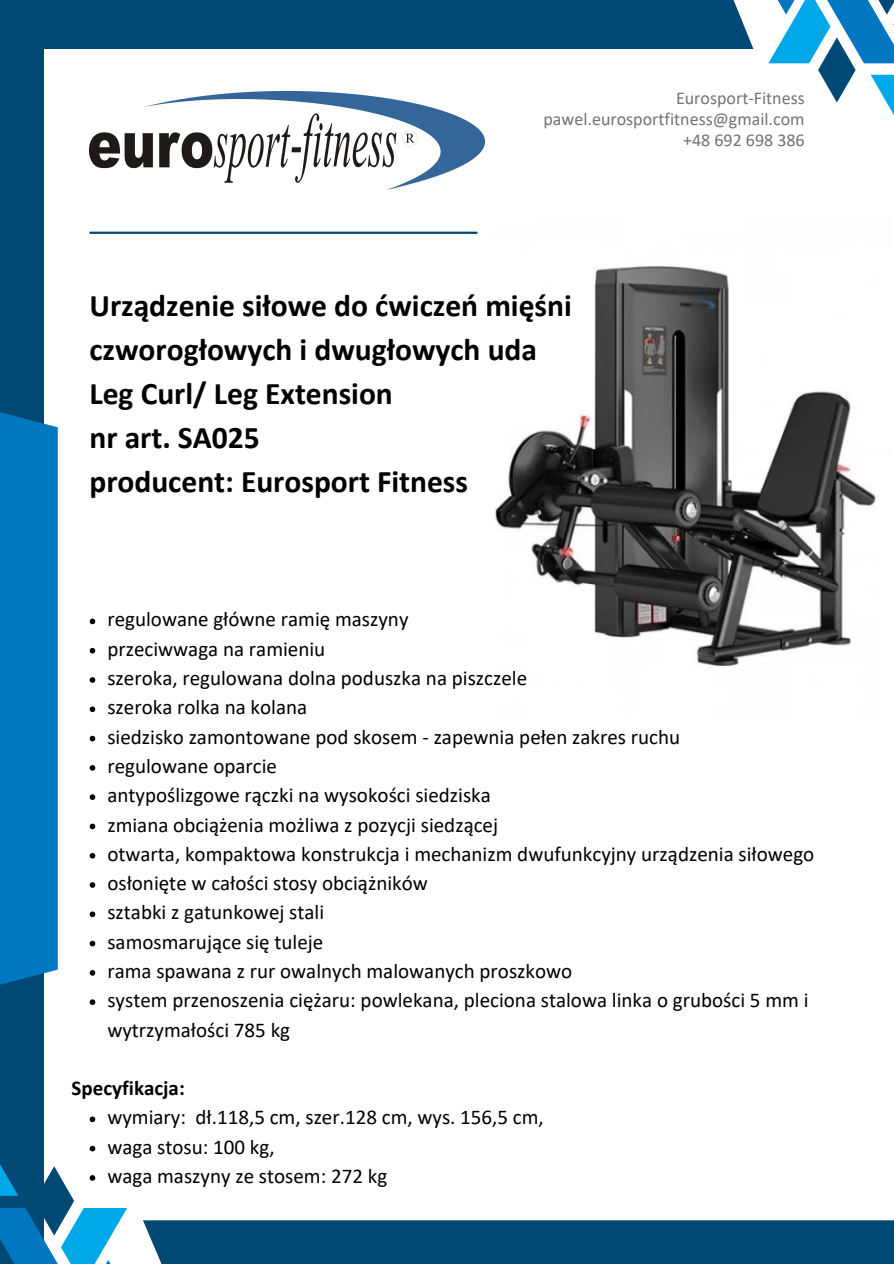
<style>
.page{position:relative;width:894px;height:1264px;background:#fff}
.page>*{position:absolute;margin:0;border:0;box-sizing:border-box;transform-origin:0 0}
.t1{font:700 31.5px/44px "Calibri";color:#000}
.t2{font:21px/29.2px "Calibri";color:#000}
.t3{font:700 21px "Calibri";color:#000}
.t4{font:18px "Calibri";color:#737373}
</style>
<div class="page">
<svg style="left:768px;top:0;width:126px;height:115px"></svg>
<div style="left:0;top:40px;width:44px;height:1223px;background:#014975"></div>
<hr style="left:89px;top:232px;width:715px;height:2px;background:#014975">
<div style="left:0;top:0;width:753px;height:49px;background:#014975"></div>
<div style="left:143px;top:1220px;width:750px;height:43px;background:#014975"></div>
<div style="left:0;top:404px;width:58px;height:588px;background:#0077c0"></div>
<img style="left:89px;top:91px;width:396px;height:98px">
<img style="left:437px;top:231px;width:439px;height:435px">
<svg style="left:90px;top:618px;width:5px;height:6px"></svg>
<svg style="left:90px;top:648px;width:5px;height:5px"></svg>
<svg style="left:90px;top:677px;width:5px;height:5px"></svg>
<svg style="left:90px;top:706px;width:5px;height:6px"></svg>
<svg style="left:90px;top:735px;width:5px;height:6px"></svg>
<svg style="left:90px;top:765px;width:5px;height:5px"></svg>
<svg style="left:90px;top:794px;width:5px;height:6px"></svg>
<svg style="left:90px;top:823px;width:5px;height:6px"></svg>
<svg style="left:90px;top:853px;width:5px;height:5px"></svg>
<svg style="left:90px;top:882px;width:5px;height:5px"></svg>
<svg style="left:90px;top:911px;width:5px;height:6px"></svg>
<svg style="left:90px;top:940px;width:5px;height:6px"></svg>
<svg style="left:90px;top:970px;width:5px;height:5px"></svg>
<svg style="left:90px;top:999px;width:5px;height:6px"></svg>
<svg style="left:0;top:1116px;width:127px;height:147px"></svg>
<p class="t4" style="left:675px;top:91px;width:130px">Eurosport-Fitness</p>
<p class="t4" style="left:543px;top:111px;width:263px">pawel.eurosportfitness@gmail.com</p>
<p class="t4" style="left:683px;top:132px;width:123px">+48 692 698 386</p>
<p class="t1" style="left:89px;top:286px;width:483px">Urządzenie siłowe do ćwiczeń mięśni czworogłowych i dwugłowych uda<br>Leg Curl/ Leg Extension</p>
<p class="t1" style="left:89px;top:418px;width:172px">nr art. SA025</p>
<p class="t1" style="left:89px;top:462px;width:380px">producent: Eurosport Fitness</p>
<p class="t2" style="left:107px;top:606px;width:302px">regulowane główne ramię maszyny</p>
<p class="t2" style="left:107px;top:636px;width:219px">przeciwwaga na ramieniu</p>
<p class="t2" style="left:107px;top:665px;width:421px">szeroka, regulowana dolna poduszka na piszczele</p>
<p class="t2" style="left:107px;top:694px;width:201px">szeroka rolka na kolana</p>
<p class="t2" style="left:107px;top:723px;width:574px">siedzisko zamontowane pod skosem - zapewnia pełen zakres ruchu</p>
<p class="t2" style="left:107px;top:753px;width:171px">regulowane oparcie</p>
<p class="t2" style="left:107px;top:782px;width:385px">antypoślizgowe rączki na wysokości siedziska</p>
<p class="t2" style="left:107px;top:811px;width:392px">zmiana obciążenia możliwa z pozycji siedzącej</p>
<p class="t2" style="left:107px;top:841px;width:708px">otwarta, kompaktowa konstrukcja i mechanizm dwufunkcyjny urządzenia siłowego</p>
<p class="t2" style="left:107px;top:870px;width:322px">osłonięte w całości stosy obciążników</p>
<p class="t2" style="left:107px;top:899px;width:218px">sztabki z gatunkowej stali</p>
<p class="t2" style="left:107px;top:928px;width:217px">samosmarujące się tuleje</p>
<p class="t2" style="left:107px;top:958px;width:466px">rama spawana z rur owalnych malowanych proszkowo</p>
<p class="t2" style="left:107px;top:987px;width:702px">system przenoszenia ciężaru: powlekana, pleciona stalowa linka o grubości 5 mm i wytrzymałości 785 kg</p>
<p class="t3" style="left:72px;top:1079px;width:115px">Specyfikacja:</p>
<p class="t2" style="left:107px;top:1104px;width:438px">wymiary: dł.118,5 cm, szer.128 cm, wys. 156,5 cm,</p>
<p class="t2" style="left:107px;top:1133px;width:169px">waga stosu: 100 kg,</p>
<p class="t2" style="left:107px;top:1163px;width:281px">waga maszyny ze stosem: 272 kg</p>
</div>
